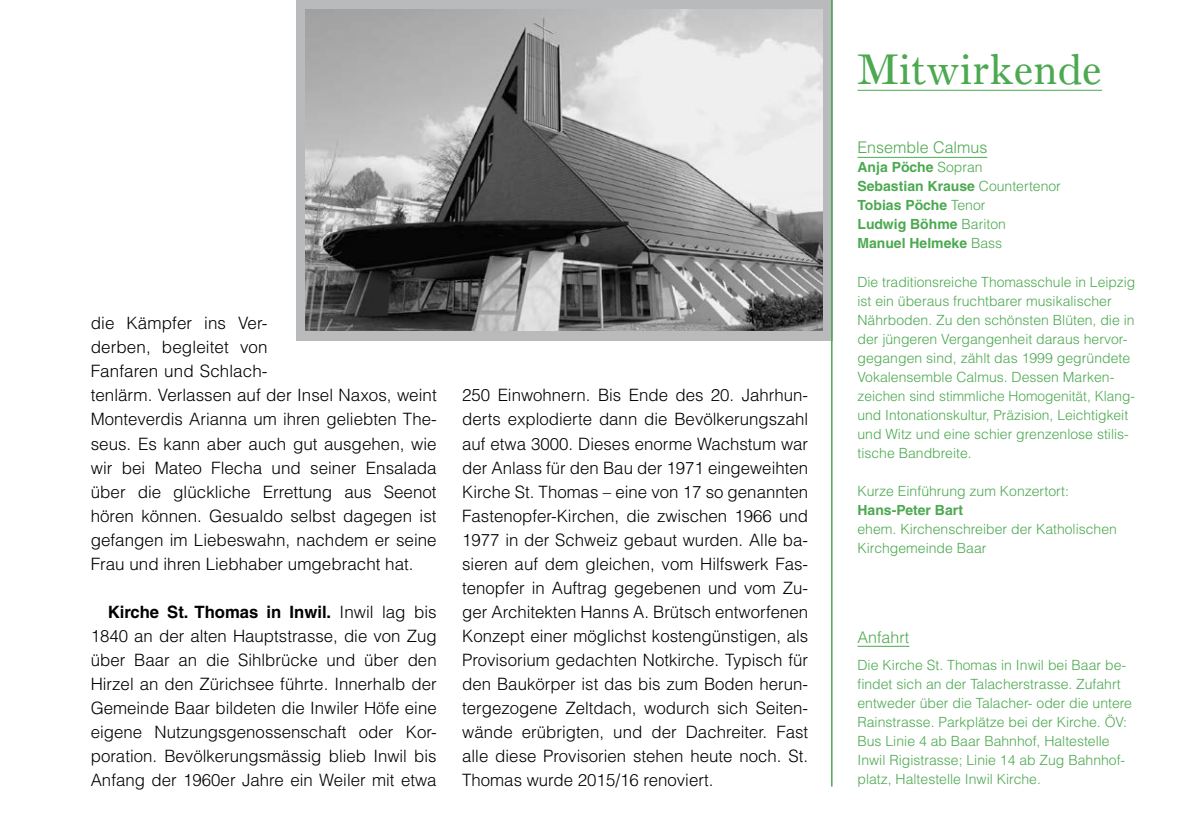
<style>
.page{position:relative;width:1191px;height:840px;background:#fff}
.page>*{position:absolute;margin:0;border:0;box-sizing:border-box;transform-origin:0 0}
.t1{font:44px "Old Style Seven";color:#4ca950}
.t2{font:300 17px/24px "Helvetica";color:#000;text-align:justify}
.t3{font:300 16px "Helvetica";color:#4ca950}
.t4{font:300 14px/19px "Helvetica";color:#4ca950}
.t5{font:700 14px/19px "Helvetica";color:#4ca950}
.s1{font-weight:700}
.s2{font-weight:300}
</style>
<div class="page">
<div style="left:296px;top:0;width:536px;height:340px;background:#b8babc"></div>
<img style="left:306px;top:10px;width:517px;height:320px">
<hr style="left:857px;top:90px;width:245px;height:1px;background:#4ca950">
<hr style="left:857px;top:157px;width:130px;height:1px;background:#4ca950">
<hr style="left:857px;top:645px;width:52px;height:1px;background:#4ca950">
<hr style="left:831px;top:0;width:1px;height:786px;background:#4ca950">
<p class="t2" style="left:91px;top:310px;width:347px;text-align:left">die Kämpfer ins Ver-<br>derben, begleitet von<br>Fanfaren und Schlach-<br>tenlärm. Verlassen auf der Insel Naxos, weint Monteverdis Arianna um ihren geliebten The&shy;seus. Es kann aber auch gut ausgehen, wie wir bei Mateo Flecha und seiner Ensalada über die glückliche Errettung aus Seenot hören können. Gesualdo selbst dagegen ist gefangen im Liebeswahn, nachdem er seine Frau und ihren Liebhaber umgebracht hat.</p>
<p class="t2" style="left:91px;top:598px;width:347px;text-indent:17px"><span class="s1">Kirche St. Thomas in Inwil.</span> Inwil lag bis 1840 an der alten Hauptstrasse, die von Zug über Baar an die Sihlbrücke und über den Hirzel an den Zürichsee führte. Innerhalb der Gemeinde Baar bildeten die Inwiler Höfe eine eigene Nutzungsgenossenschaft oder Kor&shy;poration. Bevölkerungsmässig blieb Inwil bis Anfang der 1960er Jahre ein Weiler mit etwa</p>
<p class="t2" style="left:462px;top:382px;width:347px">250 Einwohnern. Bis Ende des 20. Jahrhun&shy;derts explodierte dann die Bevölkerungszahl auf etwa 3000. Dieses enorme Wachstum war der Anlass für den Bau der 1971 eingeweihten Kirche St. Thomas – eine von 17 so genannten Fastenopfer-Kirchen, die zwischen 1966 und 1977 in der Schweiz gebaut wurden. Alle ba&shy;sieren auf dem gleichen, vom Hilfswerk Fas&shy;tenopfer in Auftrag gegebenen und vom Zu&shy;ger Architekten Hanns A. Brütsch entworfenen Konzept einer möglichst kostengünstigen, als Provisorium gedachten Notkirche. Typisch für den Baukörper ist das bis zum Boden herun&shy;tergezogene Zeltdach, wodurch sich Seiten&shy;wände erübrigten, und der Dachreiter. Fast alle diese Provisorien stehen heute noch. St.<br>Thomas wurde 2015/16 renoviert.</p>
<h1 class="t1" style="left:857px;top:45px;width:246px">Mitwirkende</h1>
<p class="t3" style="left:857px;top:138px;width:131px">Ensemble Calmus</p>
<p class="t5" style="left:857px;top:158px;width:205px">Anja Pöche <span class="s2">Sopran<br></span>Sebastian Krause <span class="s2">Countertenor<br></span>Tobias Pöche <span class="s2">Tenor<br></span>Ludwig Böhme <span class="s2">Bariton<br></span>Manuel Helmeke <span class="s2">Bass</span></p>
<p class="t4" style="left:857px;top:271px;width:279px">Die traditionsreiche Thomasschule in Leipzig ist ein überaus fruchtbarer musikalischer Nährboden. Zu den schönsten Blüten, die in der jüngeren Vergangenheit daraus hervor&shy;gegangen sind, zählt das 1999 gegründete Vokalensemble Calmus. Dessen Marken&shy;zeichen sind stimmliche Homogenität, Klang&shy;und Intonationskultur, Präzision, Leichtigkeit und Witz und eine schier grenzenlose stilis&shy;tische Bandbreite.</p>
<p class="t4" style="left:857px;top:480px;width:213px">Kurze Einführung zum Konzertort:</p>
<p class="t5" style="left:857px;top:500px;width:107px">Hans-Peter Bart</p>
<p class="t4" style="left:857px;top:518px;width:261px">ehem. Kirchenschreiber der Katholischen<br>Kirchgemeinde Baar</p>
<p class="t3" style="left:857px;top:627px;width:53px">Anfahrt</p>
<p class="t4" style="left:857px;top:655px;width:276px">Die Kirche St. Thomas in Inwil bei Baar be&shy;findet sich an der Talacherstrasse. Zufahrt entweder über die Talacher- oder die untere Rainstrasse. Parkplätze bei der Kirche. ÖV:<br>Bus Linie 4 ab Baar Bahnhof, Haltestelle Inwil Rigistrasse; Linie 14 ab Zug Bahnhof&shy;platz, Haltestelle Inwil Kirche.</p>
</div>
